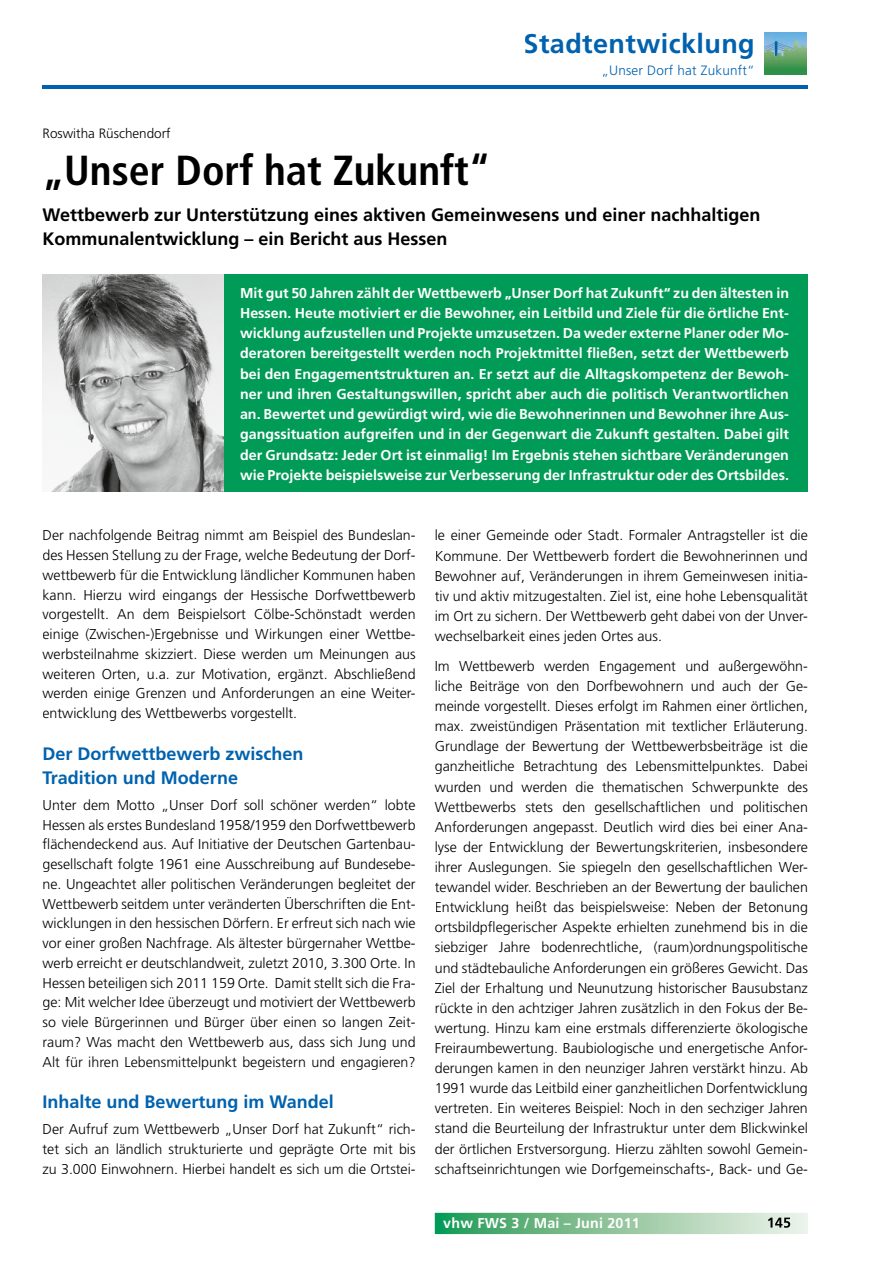
<style>
.page{position:relative;width:893px;height:1263px;background:#fff}
.page>*{position:absolute;margin:0;border:0;box-sizing:border-box;transform-origin:0 0}
.t1{font:700 condensed 42px "Frutiger LT";color:#000}
.t2{font:700 27px "Frutiger LT";letter-spacing:.015em;color:#0062ae}
.t3{font:700 18px/24px "Frutiger LT";color:#000}
.t4{font:700 18px/24.3px "Frutiger LT";color:#0062ae}
.t5{font:300 14.25px/20.1px "Frutiger LT";color:#000;text-align:justify}
.t6{font:700 14.25px/20.2px "Frutiger LT";color:#fff;text-align:justify}
.t7{font:300 13.5px "Frutiger LT";letter-spacing:.015em;color:#0062ae}
.t8{font:300 13.5px "Frutiger CE";color:#000}
</style>
<div class="page">
<hr style="left:43px;top:86px;width:765px;height:3px;background:#0062ae">
<svg style="left:435px;top:1213px;width:373px;height:21px;background:#8bc59d"></svg>
<img style="left:764px;top:32px;width:42px;height:43px">
<img style="left:768px;top:1217px;width:22px;height:11px">
<div style="left:43px;top:275px;width:765px;height:217px;background:#009b56"></div>
<img style="left:43px;top:275px;width:180px;height:217px">
<h2 class="t2" style="left:524px;top:28px;width:233px">Stadtentwicklung</h2>
<p class="t7" style="left:602px;top:62px;width:155px">„Unser Dorf hat Zukunft“</p>
<p class="t8" style="left:43px;top:126px;width:130px">Roswitha Rüschendorf</p>
<h1 class="t1" style="left:43px;top:145px;width:450px">„Unser Dorf hat Zukunft“</h1>
<p class="t3" style="left:43px;top:203px;width:719px">Wettbewerb zur Unterstützung eines aktiven Gemeinwesens und einer nachhaltigen<br>Kommunalentwicklung – ein Bericht aus Hessen</p>
<p class="t6" style="left:240px;top:283px;width:550px">Mit gut 50 Jahren zählt der Wettbewerb „Unser Dorf hat Zukunft“ zu den ältesten in Hessen. Heute motiviert er die Bewohner, ein Leitbild und Ziele für die örtliche Ent&shy;wicklung aufzustellen und Projekte umzusetzen. Da weder externe Planer oder Mo&shy;deratoren bereitgestellt werden noch Projektmittel fließen, setzt der Wettbewerb bei den Engagementstrukturen an. Er setzt auf die Alltagskompetenz der Bewoh&shy;ner und ihren Gestaltungswillen, spricht aber auch die politisch Verantwortlichen an. Bewertet und gewürdigt wird, wie die Bewohnerinnen und Bewohner ihre Aus&shy;gangssituation aufgreifen und in der Gegenwart die Zukunft gestalten. Dabei gilt der Grundsatz: Jeder Ort ist einmalig! Im Ergebnis stehen sichtbare Veränderungen wie Projekte beispielsweise zur Verbesserung der Infrastruktur oder des Ortsbildes.</p>
<p class="t5" style="left:43px;top:526px;width:375px">Der nachfolgende Beitrag nimmt am Beispiel des Bundeslan&shy;des Hessen Stellung zu der Frage, welche Bedeutung der Dorf&shy;wettbewerb für die Entwicklung ländlicher Kommunen haben kann. Hierzu wird eingangs der Hessische Dorfwettbewerb vorgestellt. An dem Beispielsort Cölbe-Schönstadt werden einige (Zwischen-)Ergebnisse und Wirkungen einer Wettbe&shy;werbsteilnahme skizziert. Diese werden um Meinungen aus weiteren Orten, u.a. zur Motivation, ergänzt. Abschließend werden einige Grenzen und Anforderungen an eine Weiter&shy;entwicklung des Wettbewerbs vorgestellt.</p>
<p class="t4" style="left:43px;top:741px;width:263px">Der Dorfwettbewerb zwischen<br>Tradition und Moderne</p>
<p class="t5" style="left:43px;top:795px;width:375px">Unter dem Motto „Unser Dorf soll schöner werden“ lobte Hessen als erstes Bundesland 1958/1959 den Dorfwettbewerb flächendeckend aus. Auf Initiative der Deutschen Gartenbau&shy;gesellschaft folgte 1961 eine Ausschreibung auf Bundesebe&shy;ne. Ungeachtet aller politischen Veränderungen begleitet der Wettbewerb seitdem unter veränderten Überschriften die Ent&shy;wicklungen in den hessischen Dörfern. Er erfreut sich nach wie vor einer großen Nachfrage. Als ältester bürgernaher Wettbe&shy;werb erreicht er deutschlandweit, zuletzt 2010, 3.300 Orte. In Hessen beteiligen sich 2011 159 Orte. Damit stellt sich die Fra&shy;ge: Mit welcher Idee überzeugt und motiviert der Wettbewerb so viele Bürgerinnen und Bürger über einen so langen Zeit&shy;raum? Was macht den Wettbewerb aus, dass sich Jung und Alt für ihren Lebensmittelpunkt begeistern und engagieren?</p>
<p class="t4" style="left:43px;top:1090px;width:293px">Inhalte und Bewertung im Wandel</p>
<p class="t5" style="left:43px;top:1119px;width:375px">Der Aufruf zum Wettbewerb „Unser Dorf hat Zukunft“ rich&shy;tet sich an ländlich strukturierte und geprägte Orte mit bis zu 3.000 Einwohnern. Hierbei handelt es sich um die Ortstei-</p>
<p class="t5" style="left:435px;top:526px;width:375px">le einer Gemeinde oder Stadt. Formaler Antragsteller ist die Kommune. Der Wettbewerb fordert die Bewohnerinnen und Bewohner auf, Veränderungen in ihrem Gemeinwesen initia&shy;tiv und aktiv mitzugestalten. Ziel ist, eine hohe Lebensqualität im Ort zu sichern. Der Wettbewerb geht dabei von der Unver&shy;wechselbarkeit eines jeden Ortes aus.</p>
<p class="t5" style="left:435px;top:656px;width:375px">Im Wettbewerb werden Engagement und außergewöhn&shy;liche Beiträge von den Dorfbewohnern und auch der Ge&shy;meinde vorgestellt. Dieses erfolgt im Rahmen einer örtlichen, max. zweistündigen Präsentation mit textlicher Erläuterung.<br>Grundlage der Bewertung der Wettbewerbsbeiträge ist die ganzheitliche Betrachtung des Lebensmittelpunktes. Dabei wurden und werden die thematischen Schwerpunkte des Wettbewerbs stets den gesellschaftlichen und politischen Anforderungen angepasst. Deutlich wird dies bei einer Ana&shy;lyse der Entwicklung der Bewertungskriterien, insbesondere ihrer Auslegungen. Sie spiegeln den gesellschaftlichen Wer&shy;tewandel wider. Beschrieben an der Bewertung der baulichen Entwicklung heißt das beispielsweise: Neben der Betonung ortsbildpflegerischer Aspekte erhielten zunehmend bis in die siebziger Jahre bodenrechtliche, (raum)ordnungspolitische und städtebauliche Anforderungen ein größeres Gewicht. Das Ziel der Erhaltung und Neunutzung historischer Bausubstanz rückte in den achtziger Jahren zusätzlich in den Fokus der Be&shy;wertung. Hinzu kam eine erstmals differenzierte ökologische Freiraumbewertung. Baubiologische und energetische Anfor&shy;derungen kamen in den neunziger Jahren verstärkt hinzu. Ab 1991 wurde das Leitbild einer ganzheitlichen Dorfentwicklung vertreten. Ein weiteres Beispiel: Noch in den sechziger Jahren stand die Beurteilung der Infrastruktur unter dem Blickwinkel der örtlichen Erstversorgung. Hierzu zählten sowohl Gemein&shy;schaftseinrichtungen wie Dorfgemeinschafts-, Back- und Ge-</p>
<p class="t6" style="left:443px;top:1213px;width:198px">vhw FWS 3 / Mai – Juni 2011</p>
</div>
